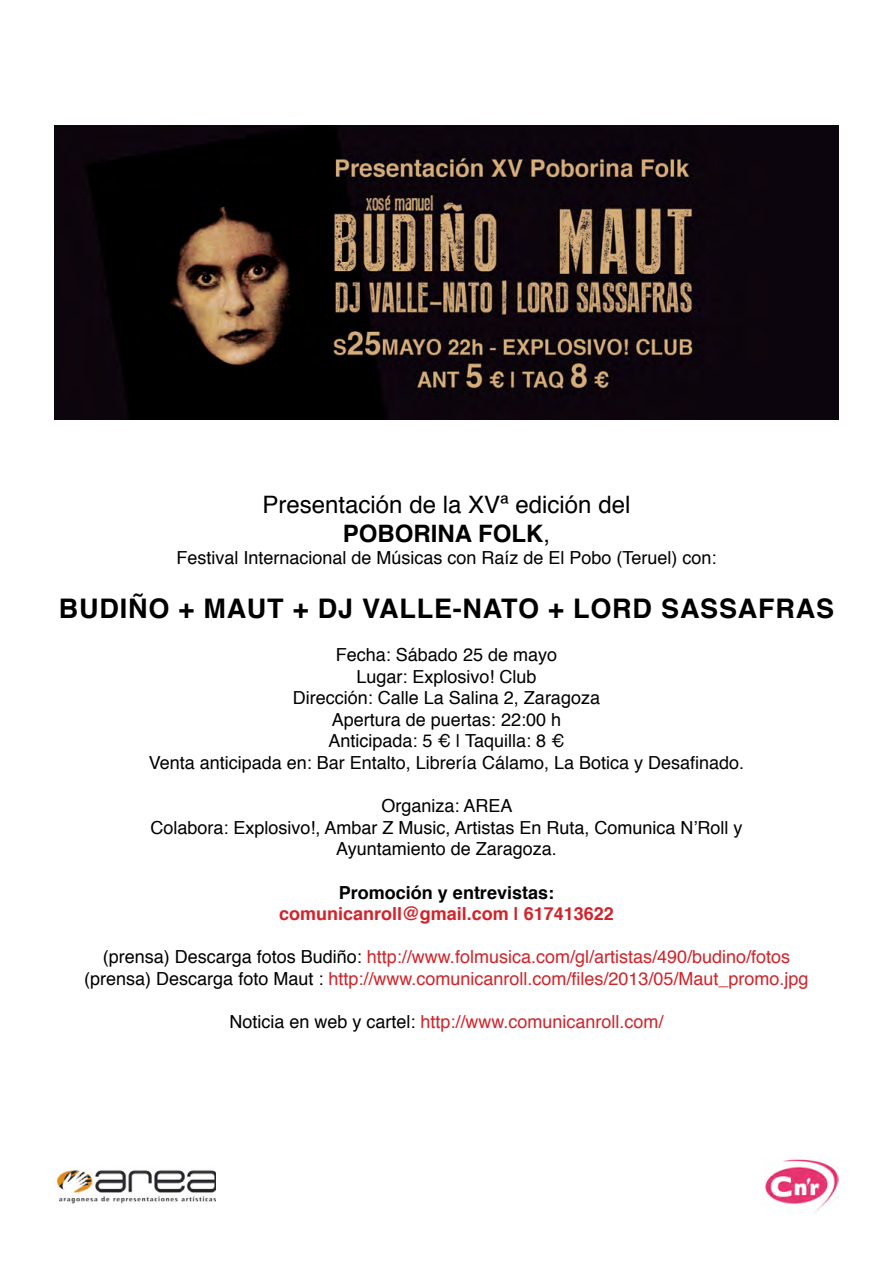
<style>
.page{position:relative;width:893px;height:1263px;background:#fff}
.page>*{position:absolute;margin:0;border:0;box-sizing:border-box;transform-origin:0 0}
.t1{font:700 27px "Helvetica";letter-spacing:.03em;color:#000}
.t2{font:24px/28.8px "Helvetica";color:#000;text-align:center}
.t3{font:18px/21.6px "Helvetica";color:#000;text-align:center}
.t4{font:18px/21.6px "Helvetica";color:#d2232a;text-align:center}
.t5{font:700 18px "Helvetica";color:#d2232a}
.t6{font:700 18px "Helvetica";color:#000}
.s1{font-weight:700}
.s2{color:#000}
</style>
<div class="page">
<img style="left:57px;top:1169px;width:159px;height:35px">
<img style="left:764px;top:1157px;width:75px;height:56px">
<img style="left:54px;top:126px;width:785px;height:293px">
<h2 class="t2" style="left:263px;top:491px;width:369px">Presentación de la XVª edición del<br><span class="s1">POBORINA FOLK</span>,</h2>
<p class="t3" style="left:176px;top:547px;width:542px">Festival Internacional de Músicas con Raíz de El Pobo (Teruel) con:</p>
<h1 class="t1" style="left:59px;top:586px;width:777px">BUDIÑO + MAUT + DJ VALLE-NATO + LORD SASSAFRAS</h1>
<p class="t3" style="left:149px;top:644px;width:597px">Fecha: Sábado 25 de mayo<br>Lugar: Explosivo! Club<br>Dirección: Calle La Salina 2, Zaragoza<br>Apertura de puertas: 22:00 h<br>Anticipada: 5 € | Taquilla: 8 €<br>Venta anticipada en: Bar Entalto, Librería Cálamo, La Botica y Desafinado.</p>
<p class="t3" style="left:150px;top:796px;width:594px">Organiza: AREA<br>Colabora: Explosivo!, Ambar Z Music, Artistas En Ruta, Comunica N’Roll y<br>Ayuntamiento de Zaragoza.</p>
<p class="t6" style="left:339px;top:878px;width:217px">Promoción y entrevistas:</p>
<p class="t5" style="left:279px;top:899px;width:336px">comunicanroll@gmail.com | 617413622</p>
<p class="t4" style="left:84px;top:947px;width:726px"><span class="s2">(prensa) Descarga fotos Budiño:</span> http://www.folmusica.com/gl/artistas/490/budino/fotos <span class="s2">(prensa) Descarga foto Maut :</span> http://www.comunicanroll.com/files/2013/05/Maut_promo.jpg</p>
<p class="t4" style="left:229px;top:1012px;width:436px"><span class="s2">Noticia en web y cartel:</span> http://www.comunicanroll.com/</p>
</div>
